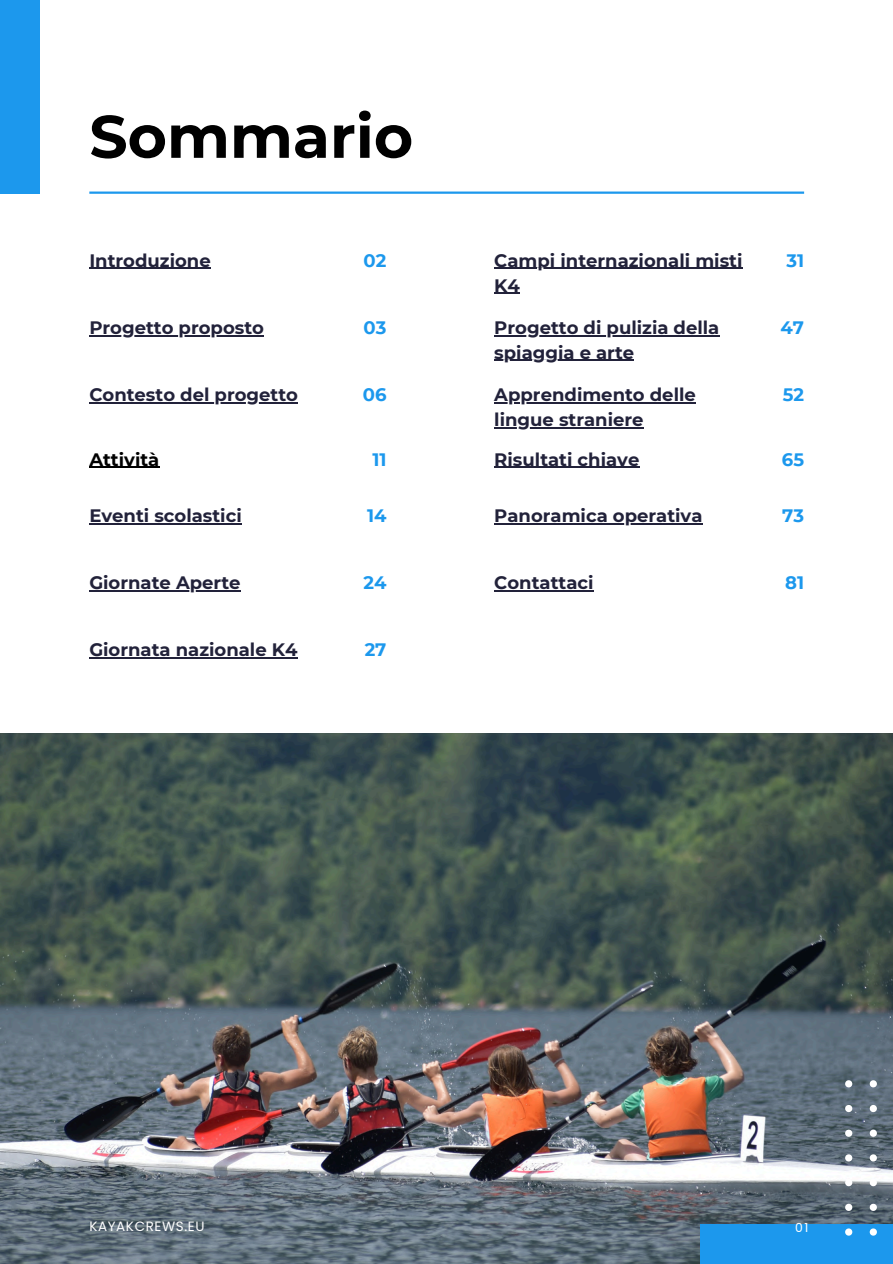
<style>
.page{position:relative;width:893px;height:1264px;background:#fff}
.page>*{position:absolute;margin:0;border:0;box-sizing:border-box;transform-origin:0 0}
.t1{font:700 60px "Montserrat";color:#000}
.t2{font:700 18px/24.8px "Montserrat";color:#22223a}
.t3{font:700 18px "Montserrat";color:#1c98ed}
.t4{font:700 18px "Montserrat";color:#000}
.t5{font:13.5px "Poppins";letter-spacing:.045em;color:#fff}
.t6{font:12.3px "Poppins";color:#fff}
</style>
<div class="page">
<div style="left:0;top:0;width:39px;height:194px;background:#1c98ed"></div>
<hr style="left:89px;top:268px;width:122px;height:1px;background:#22223a">
<hr style="left:89px;top:335px;width:175px;height:1px;background:#22223a">
<hr style="left:89px;top:402px;width:209px;height:1px;background:#22223a">
<hr style="left:89px;top:523px;width:153px;height:1px;background:#22223a">
<hr style="left:89px;top:590px;width:151px;height:1px;background:#22223a">
<hr style="left:89px;top:657px;width:208px;height:1px;background:#22223a">
<hr style="left:494px;top:268px;width:248px;height:1px;background:#22223a">
<svg style="left:494px;top:293px;width:26px;height:1px"></svg>
<hr style="left:494px;top:335px;width:225px;height:1px;background:#22223a">
<hr style="left:494px;top:360px;width:140px;height:1px;background:#22223a">
<hr style="left:494px;top:402px;width:201px;height:1px;background:#22223a">
<hr style="left:494px;top:427px;width:149px;height:1px;background:#22223a">
<hr style="left:494px;top:466px;width:145px;height:2px;background:#22223a">
<hr style="left:494px;top:523px;width:208px;height:1px;background:#22223a">
<hr style="left:494px;top:590px;width:99px;height:1px;background:#22223a">
<img style="left:0;top:733px;width:892px;height:530px">
<div style="left:699px;top:1223px;width:193px;height:40px;background:#1c98ed"></div>
<svg style="left:845px;top:1080px;width:7px;height:7px"></svg>
<svg style="left:869px;top:1080px;width:7px;height:7px"></svg>
<svg style="left:845px;top:1104px;width:7px;height:8px"></svg>
<svg style="left:869px;top:1104px;width:7px;height:8px"></svg>
<svg style="left:845px;top:1129px;width:7px;height:7px"></svg>
<svg style="left:869px;top:1129px;width:7px;height:7px"></svg>
<svg style="left:845px;top:1154px;width:7px;height:7px"></svg>
<svg style="left:869px;top:1154px;width:7px;height:7px"></svg>
<svg style="left:845px;top:1178px;width:7px;height:8px"></svg>
<svg style="left:869px;top:1178px;width:7px;height:8px"></svg>
<svg style="left:845px;top:1203px;width:7px;height:7px"></svg>
<svg style="left:869px;top:1203px;width:7px;height:7px"></svg>
<svg style="left:845px;top:1228px;width:7px;height:7px"></svg>
<svg style="left:869px;top:1228px;width:7px;height:7px"></svg>
<hr style="left:89px;top:191px;width:715px;height:3px;background:#1c98ed">
<hr style="left:89px;top:466px;width:70px;height:2px;background:#000">
<h1 class="t1" style="left:89px;top:100px;width:325px">Sommario</h1>
<p class="t2" style="left:89px;top:248px;width:123px">Introduzione</p>
<h2 class="t3" style="left:363px;top:249px;width:24px">02</h2>
<p class="t2" style="left:89px;top:315px;width:176px">Progetto proposto</p>
<h2 class="t3" style="left:363px;top:316px;width:24px">03</h2>
<p class="t2" style="left:89px;top:382px;width:210px">Contesto del progetto</p>
<h2 class="t3" style="left:363px;top:383px;width:25px">06</h2>
<p class="t4" style="left:89px;top:448px;width:71px">Attività</p>
<p class="t3" style="left:372px;top:448px;width:16px">11</p>
<h2 class="t2" style="left:494px;top:248px;width:250px">Campi internazionali misti<br>K4</h2>
<p class="t2" style="left:494px;top:315px;width:226px">Progetto di pulizia della</p>
<h2 class="t2" style="left:494px;top:340px;width:141px">spiaggia e arte</h2>
<p class="t2" style="left:494px;top:382px;width:203px">Apprendimento delle</p>
<h2 class="t2" style="left:494px;top:407px;width:151px">lingue straniere</h2>
<p class="t2" style="left:494px;top:446px;width:146px">Risultati chiave</p>
<h2 class="t3" style="left:786px;top:249px;width:19px">31</h2>
<p class="t3" style="left:780px;top:316px;width:25px">47</p>
<p class="t3" style="left:782px;top:383px;width:23px">52</p>
<p class="t3" style="left:781px;top:448px;width:24px">65</p>
<p class="t2" style="left:89px;top:503px;width:154px">Eventi scolastici</p>
<h2 class="t3" style="left:367px;top:504px;width:21px">14</h2>
<h2 class="t2" style="left:494px;top:503px;width:210px">Panoramica operativa</h2>
<p class="t3" style="left:782px;top:504px;width:23px">73</p>
<h2 class="t2" style="left:89px;top:570px;width:153px">Giornate Aperte</h2>
<p class="t3" style="left:363px;top:572px;width:25px">24</p>
<p class="t2" style="left:494px;top:570px;width:101px">Contattaci</p>
<p class="t3" style="left:785px;top:572px;width:20px">81</p>
<p class="t2" style="left:89px;top:637px;width:210px">Giornata nazionale K4</p>
<h2 class="t3" style="left:364px;top:639px;width:23px">27</h2>
<h2 class="t5" style="left:89px;top:1217px;width:117px">KAYAKCREWS.EU</h2>
<p class="t6" style="left:795px;top:1218px;width:15px">01</p>
</div>
